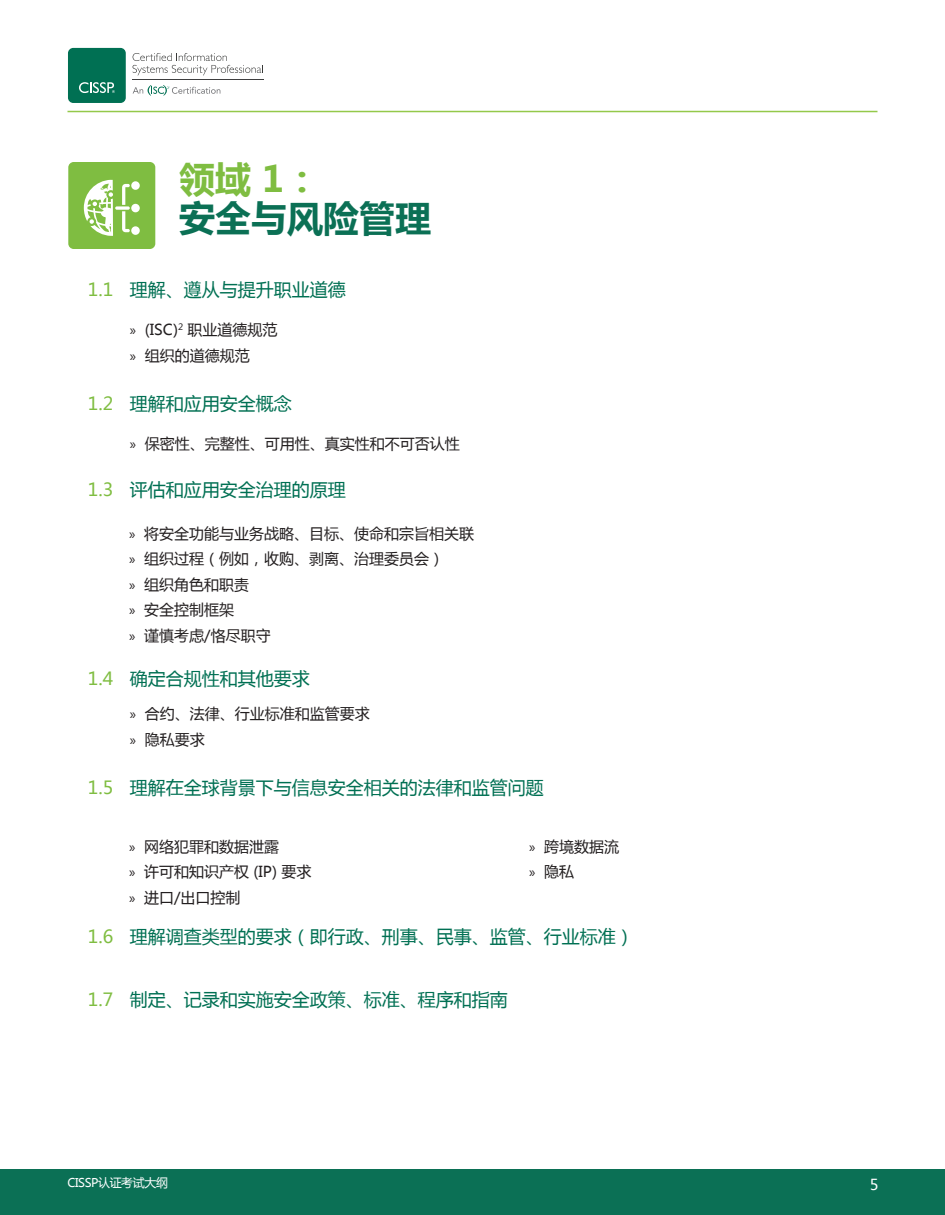
<style>
.page{position:relative;width:945px;height:1215px;background:#fff}
.page>*{position:absolute;margin:0;border:0;box-sizing:border-box;transform-origin:0 0}
.Green_Headlines_Big{font:700 36px "Microsoft Ya Hei";color:#0b7055}
.Green_Headlines_Big-2{font:700 36px "Microsoft Ya Hei";color:#7fbd41}
.t1{font:18px "Microsoft Ya Hei";color:#007053}
.t2{font:15px "Microsoft Ya Hei";color:#231f20}
.t3{font:15px "Microsoft Ya Hei";color:#fff}
.t4{font:12px "Microsoft Ya Hei";letter-spacing:-.035em;color:#fff}
.s1{color:#7fbd41}
.s2{font-family:"Myriad Pro"}
</style>
<div class="page">
<hr style="left:68px;top:111px;width:810px;height:1px;background:#94c94a">
<div style="left:0;top:1170px;width:945px;height:45px;background:#0b7055"></div>
<div style="left:68px;top:48px;width:58px;height:55px;background:#007053;border-radius:5px"></div>
<svg style="left:133px;top:53px;width:130px;height:22px"></svg>
<hr style="left:133px;top:80px;width:131px;height:1px;background:#3e3e3f">
<svg style="left:133px;top:85px;width:87px;height:11px"></svg>
<svg style="left:79px;top:82px;width:36px;height:11px"></svg>
<div style="left:68px;top:162px;width:87px;height:87px;background:#7fbd41;border-radius:5px"></div>
<svg style="left:84px;top:180px;width:29px;height:56px"></svg>
<svg style="left:122px;top:184px;width:8px;height:48px"></svg>
<div style="left:131px;top:181px;width:9px;height:9px;background:#fff;border-radius:50%"></div>
<div style="left:131px;top:204px;width:9px;height:8px;background:#fff;border-radius:50%"></div>
<div style="left:131px;top:226px;width:9px;height:9px;background:#fff;border-radius:50%"></div>
<svg style="left:115px;top:206px;width:15px;height:4px"></svg>
<p class="Green_Headlines_Big-2" style="left:179px;top:154px;width:142px">领域 1：</p>
<p class="Green_Headlines_Big" style="left:179px;top:193px;width:253px">安全与风险管理</p>
<p class="t1" style="left:88px;top:277px;width:260px"><span class="s1">1.1</span> 理解、遵从与提升职业道德</p>
<p class="t2" style="left:130px;top:320px;width:149px"><span class="s2">»</span> (ISC)<sup>2</sup> 职业道德规范</p>
<p class="t2" style="left:130px;top:345px;width:122px"><span class="s2">»</span> 组织的道德规范</p>
<p class="t1" style="left:88px;top:391px;width:206px"><span class="s1">1.2</span> 理解和应用安全概念</p>
<p class="t2" style="left:130px;top:434px;width:332px"><span class="s2">»</span> 保密性、完整性、可用性、真实性和不可否认性</p>
<p class="t1" style="left:88px;top:477px;width:260px"><span class="s1">1.3</span> 评估和应用安全治理的原理</p>
<p class="t2" style="left:129px;top:523px;width:347px"><span class="s2">»</span> 将安全功能与业务战略、目标、使命和宗旨相关联</p>
<p class="t2" style="left:129px;top:549px;width:317px"><span class="s2">»</span> 组织过程（例如，收购、剥离、治理委员会）</p>
<p class="t2" style="left:129px;top:574px;width:121px"><span class="s2">»</span> 组织角色和职责</p>
<p class="t2" style="left:129px;top:600px;width:106px"><span class="s2">»</span> 安全控制框架</p>
<p class="t2" style="left:129px;top:625px;width:143px"><span class="s2">»</span> 谨慎考虑/恪尽职守</p>
<p class="t1" style="left:88px;top:666px;width:224px"><span class="s1">1.4</span> 确定合规性和其他要求</p>
<p class="t2" style="left:130px;top:704px;width:242px"><span class="s2">»</span> 合约、法律、行业标准和监管要求</p>
<p class="t2" style="left:130px;top:729px;width:77px"><span class="s2">»</span> 隐私要求</p>
<p class="t1" style="left:88px;top:775px;width:458px"><span class="s1">1.5</span> 理解在全球背景下与信息安全相关的法律和监管问题</p>
<p class="t2" style="left:129px;top:836px;width:151px"><span class="s2">»</span> 网络犯罪和数据泄露</p>
<p class="t2" style="left:129px;top:861px;width:184px"><span class="s2">»</span> 许可和知识产权 (IP) 要求</p>
<p class="t2" style="left:129px;top:887px;width:113px"><span class="s2">»</span> 进口/出口控制</p>
<p class="t2" style="left:529px;top:836px;width:91px"><span class="s2">»</span> 跨境数据流</p>
<p class="t2" style="left:529px;top:861px;width:46px"><span class="s2">»</span> 隐私</p>
<p class="t1" style="left:88px;top:924px;width:548px"><span class="s1">1.6</span> 理解调查类型的要求（即行政、刑事、民事、监管、行业标准）</p>
<p class="t1" style="left:88px;top:987px;width:422px"><span class="s1">1.7</span> 制定、记录和实施安全政策、标准、程序和指南</p>
<p class="t4" style="left:68px;top:1174px;width:102px">CISSP认证考试大纲</p>
<p class="t3" style="left:870px;top:1174px;width:10px">5</p>
</div>
